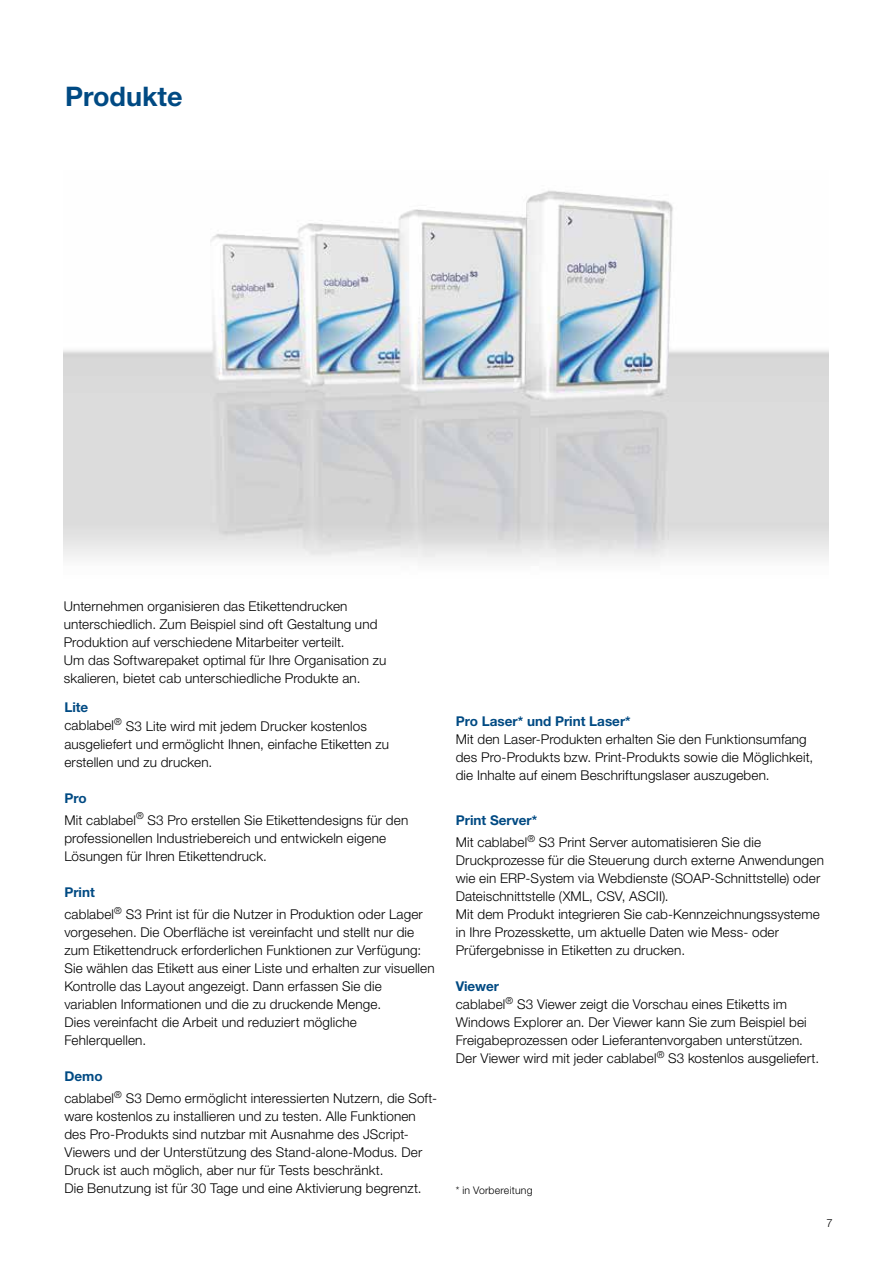
<style>
.page{position:relative;width:893px;height:1263px;background:#fff}
.page>*{position:absolute;margin:0;border:0;box-sizing:border-box;transform-origin:0 0}
.t1{font:700 27px "Helvetica Neue";color:#004a83}
.t2{font:300 13.5px/18px "Helvetica Neue";letter-spacing:.01em;color:#000}
.t3{font:700 13.5px "Helvetica Neue";color:#004a83}
.t4{font:300 11.25px "Helvetica Neue";color:#000}
.t5{font:300 10.5px "Helvetica Neue";letter-spacing:.02em;color:#000}
.s1{font-weight:700;color:#004a83}
</style>
<div class="page">
<img style="left:64px;top:190px;width:764px;height:371px">
<h1 class="t1" style="left:65px;top:80px;width:119px">Produkte</h1>
<p class="t2" style="left:64px;top:597px;width:324px">Unternehmen organisieren das Etikettendrucken unterschiedlich. Zum Beispiel sind oft Gestaltung und Produktion auf verschiedene Mitarbeiter verteilt.<br>Um das Softwarepaket optimal für Ihre Organisation zu skalieren, bietet cab unterschiedliche Produkte an.</p>
<p class="t2" style="left:64px;top:698px;width:326px"><span class="s1">Lite<br></span>cablabel<sup>®</sup> S3 Lite wird mit jedem Drucker kostenlos ausgeliefert und ermöglicht Ihnen, einfache Etiketten zu erstellen und zu drucken.</p>
<p class="t2" style="left:64px;top:786px;width:345px;line-height:22.2px"><span class="s1">Pro<br></span>Mit cablabel<sup>®</sup> S3 Pro erstellen Sie Etikettendesigns für den</p>
<p class="t2" style="left:64px;top:829px;width:323px">professionellen Industriebereich und entwickeln eigene<br>Lösungen für Ihren Etikettendruck.</p>
<p class="t2" style="left:64px;top:880px;width:360px;line-height:22.2px"><span class="s1">Print<br></span>cablabel<sup>®</sup> S3 Print ist für die Nutzer in Produktion oder Lager</p>
<p class="t2" style="left:64px;top:923px;width:372px">vorgesehen. Die Oberfläche ist vereinfacht und stellt nur die zum Etikettendruck erforderlichen Funktionen zur Verfügung:<br>Sie wählen das Etikett aus einer Liste und erhalten zur visuellen Kontrolle das Layout angezeigt. Dann erfassen Sie die variablen Informationen und die zu druckende Menge.<br>Dies vereinfacht die Arbeit und reduziert mögliche Fehlerquellen.</p>
<p class="t2" style="left:64px;top:1065px;width:374px;line-height:22.4px"><span class="s1">Demo<br></span>cablabel<sup>®</sup> S3 Demo ermöglicht interessierten Nutzern, die Soft-</p>
<p class="t2" style="left:64px;top:1107px;width:359px">ware kostenlos zu installieren und zu testen. Alle Funktionen des Pro-Produkts sind nutzbar mit Ausnahme des JScript-Viewers und der Unterstützung des Stand-alone-Modus. Der Druck ist auch möglich, aber nur für Tests beschränkt.<br>Die Benutzung ist für 30 Tage und eine Aktivierung begrenzt.</p>
<p class="t3" style="left:456px;top:713px;width:177px">Pro Laser* und Print Laser*</p>
<p class="t2" style="left:456px;top:730px;width:359px">Mit den Laser-Produkten erhalten Sie den Funktionsumfang des Pro-Produkts bzw. Print-Produkts sowie die Möglichkeit, die Inhalte auf einem Beschriftungslaser auszugeben.</p>
<p class="t2" style="left:456px;top:809px;width:307px;line-height:22.2px"><span class="s1">Print Server*<br></span>Mit cablabel<sup>®</sup> S3 Print Server automatisieren Sie die</p>
<p class="t2" style="left:456px;top:851px;width:370px">Druckprozesse für die Steuerung durch externe Anwendungen wie ein ERP-System via Webdienste (SOAP-Schnittstelle) oder Dateischnittstelle (XML, CSV, ASCII).<br>Mit dem Produkt integrieren Sie cab-Kennzeichnungssysteme in Ihre Prozesskette, um aktuelle Daten wie Mess- oder Prüfergebnisse in Etiketten zu drucken.</p>
<p class="t2" style="left:456px;top:977px;width:365px"><span class="s1">Viewer<br></span>cablabel<sup>®</sup> S3 Viewer zeigt die Vorschau eines Etiketts im Windows Explorer an. Der Viewer kann Sie zum Beispiel bei Freigabeprozessen oder Lieferantenvorgaben unterstützen.<br>Der Viewer wird mit jeder cablabel<sup>®</sup> S3 kostenlos ausgeliefert.</p>
<p class="t5" style="left:456px;top:1183px;width:78px">* in Vorbereitung</p>
<p class="t4" style="left:826px;top:1216px;width:8px">7</p>
</div>
